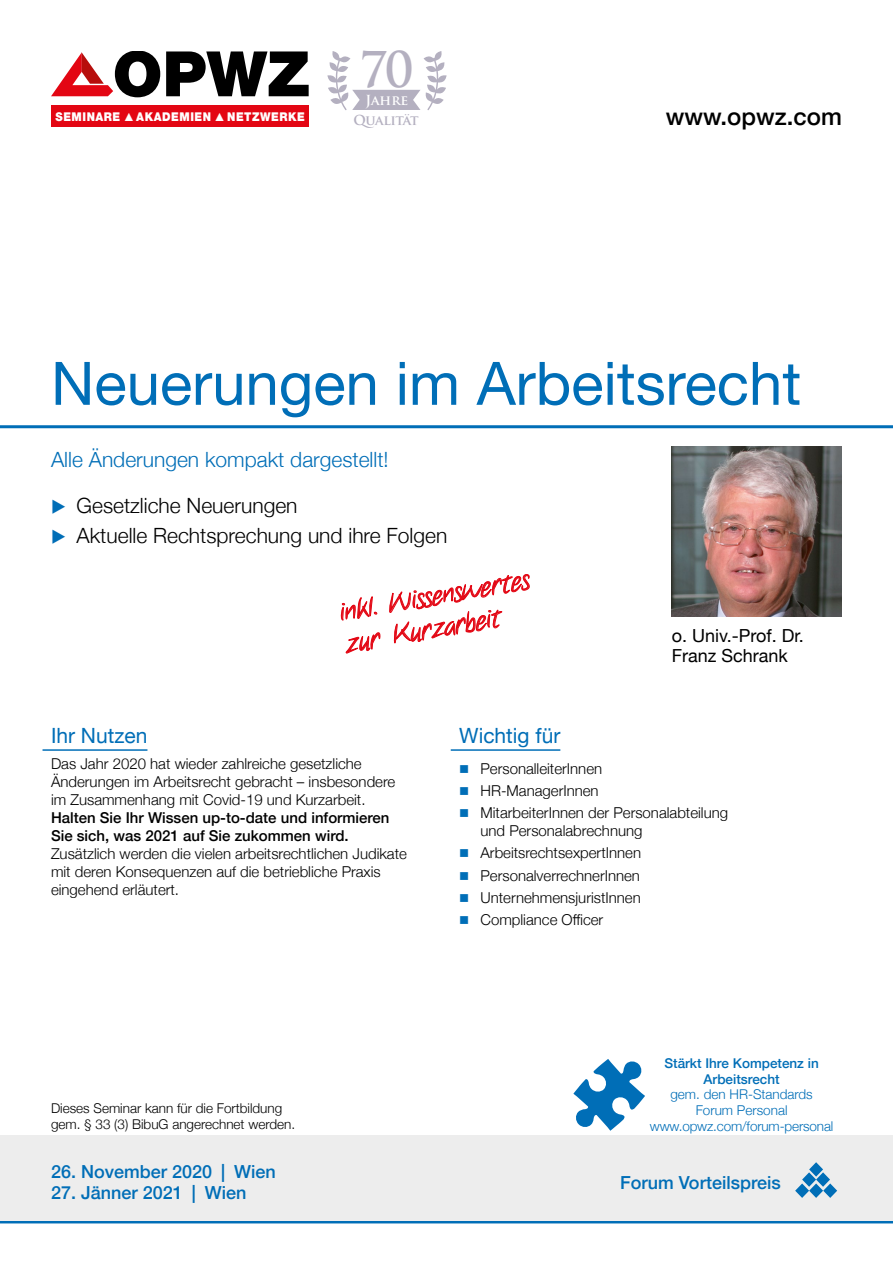
<style>
.page{position:relative;width:893px;height:1263px;background:#fff}
.page>*{position:absolute;margin:0;border:0;box-sizing:border-box;transform-origin:0 0}
.t1{font:900 62.7px "Helvetica Neue";color:#000}
.t2{font:60px "Helvetica Neue";color:#006eb7}
.t3{font:27px/32.4px "Notethis";color:#e30613}
.t4{font:500 24px "Helvetica Neue";color:#000}
.t5{font:300 21px/29.4px "Helvetica Neue";color:#000}
.t6{font:300 21px "Helvetica Neue";color:#006eb7}
.t7{font:21px "Helvetica Neue";color:#006eb7}
.t8{font:500 18px "Helvetica Neue";color:#006eb7}
.t9{font:18px/19.5px "Helvetica Neue";color:#000}
.t10{font:300 15px/18px "Helvetica Neue";color:#000}
.t11{font:500 15px/18px "Helvetica Neue";color:#000}
.t12{font:300 13.5px/15.8px "Helvetica Neue";color:#000}
.t13{font:300 13.5px/15.8px "Helvetica Neue";color:#006eb7;text-align:center}
.t14{font:500 13.5px/15.8px "Helvetica Neue";color:#006eb7;text-align:center}
.t15{font:700 13.5px "Trajan Pro";letter-spacing:-.035em;color:#b4b0c0}
.t16{font:700 13.5px "Trajan Pro";color:#fff}
.t17{font:900 12.15px "Helvetica Neue";letter-spacing:.05em;color:#fff;scale:.9 1}
.s1{font-family:"Trajan Pro";font-weight:700;font-size:48px;color:#b4b0c0}
.s2{color:#006eb7}
</style>
<div class="page">
<hr style="left:0;top:1220px;width:893px;height:3px;background:#006eb7">
<hr style="left:0;top:425px;width:893px;height:3px;background:#006eb7">
<div style="left:51px;top:105px;width:258px;height:22px;background:#e30613"></div>
<svg style="left:51px;top:52px;width:62px;height:44px"></svg>
<svg style="left:327px;top:51px;width:120px;height:59px"></svg>
<div style="left:0;top:1135px;width:497px;height:85px;background:#ededed"></div>
<div style="left:472px;top:1135px;width:421px;height:85px;background:#ededed"></div>
<svg style="left:795px;top:1162px;width:42px;height:36px"></svg>
<hr style="left:43px;top:749px;width:104px;height:2px;background:#006eb7">
<hr style="left:451px;top:749px;width:109px;height:2px;background:#006eb7">
<svg style="left:341px;top:596px;width:37px;height:25px"></svg>
<svg style="left:345px;top:632px;width:36px;height:22px"></svg>
<svg style="left:389px;top:574px;width:141px;height:70px"></svg>
<svg style="left:573px;top:1059px;width:72px;height:72px"></svg>
<img style="left:672px;top:446px;width:170px;height:171px">
<h1 class="t1" style="left:113px;top:37px;width:302px">OPWZ <span class="s1">70</span></h1>
<p class="t17" style="left:136px;top:109px;width:85px">AKADEMIEN</p>
<p class="t17" style="left:227px;top:109px;width:88px">NETZWERKE</p>
<p class="t16" style="left:365px;top:92px;width:44px">JAHRE</p>
<p class="t15" style="left:353px;top:112px;width:67px">QUALITÄT</p>
<h3 class="t4" style="left:666px;top:97px;width:178px">www.opwz.com</h3>
<p class="t17" style="left:56px;top:109px;width:74px">SEMINARE</p>
<h2 class="t2" style="left:51px;top:340px;width:752px">Neuerungen im Arbeitsrecht</h2>
<h3 class="t6" style="left:51px;top:442px;width:339px">Alle Änderungen kompakt dargestellt!</h3>
<h3 class="t5" style="left:51px;top:490px;width:398px"><span class="s2">▶</span> Gesetzliche Neuerungen<br><span class="s2">▶</span> Aktuelle Rechtsprechung und ihre Folgen</h3>
<h3 class="t3" style="left:337px;top:597px;width:194px;rotate:-10deg">inkl. Wissenswertes zur Kurzarbeit</h3>
<p class="t9" style="left:672px;top:627px;width:134px">o. Univ.-Prof. Dr.<br>Franz Schrank</p>
<h3 class="t7" style="left:51px;top:720px;width:98px">Ihr Nutzen</h3>
<p class="t10" style="left:51px;top:754px;width:346px">Das Jahr 2020 hat wieder zahlreiche gesetzliche<br>Änderungen im Arbeitsrecht gebracht – insbesondere im Zusammenhang mit Covid-19 und Kurzarbeit.</p>
<p class="t11" style="left:51px;top:808px;width:340px">Halten Sie Ihr Wissen up-to-date und informieren<br>Sie sich, was 2021 auf Sie zukommen wird.</p>
<p class="t10" style="left:51px;top:844px;width:357px">Zusätzlich werden die vielen arbeitsrechtlichen Judikate mit deren Konsequenzen auf die betriebliche Praxis eingehend erläutert.</p>
<p class="t12" style="left:51px;top:1099px;width:246px">Dieses Seminar kann für die Fortbildung gem. § 33 (3) BibuG angerechnet werden.</p>
<p class="t8" style="left:51px;top:1157px;width:226px">26. November 2020 | Wien</p>
<p class="t8" style="left:51px;top:1178px;width:197px">27. Jänner 2021 | Wien</p>
<h3 class="t7" style="left:459px;top:720px;width:103px">Wichtig für</h3>
<p class="t10" style="left:459px;top:758px;width:144px"><span class="s2">■</span> PersonalleiterInnen</p>
<p class="t10" style="left:459px;top:780px;width:141px"><span class="s2">■</span> HR-ManagerInnen</p>
<p class="t10" style="left:480px;top:803px;width:249px;text-indent:-21px"><span class="s2">■</span> MitarbeiterInnen der Personalabteilung und Personalabrechnung</p>
<p class="t10" style="left:459px;top:843px;width:183px"><span class="s2">■</span> ArbeitsrechtsexpertInnen</p>
<p class="t10" style="left:459px;top:865px;width:182px"><span class="s2">■</span> PersonalverrechnerInnen</p>
<p class="t10" style="left:459px;top:887px;width:183px"><span class="s2">■</span> UnternehmensjuristInnen</p>
<p class="t10" style="left:459px;top:910px;width:146px"><span class="s2">■</span> Compliance Officer</p>
<p class="t14" style="left:664px;top:1054px;width:156px">Stärkt Ihre Kompetenz in<br>Arbeitsrecht</p>
<p class="t13" style="left:650px;top:1086px;width:185px">gem. den HR-Standards<br>Forum Personal www.opwz.com/forum-personal</p>
<p class="t8" style="left:620px;top:1168px;width:162px">Forum Vorteilspreis</p>
</div>
